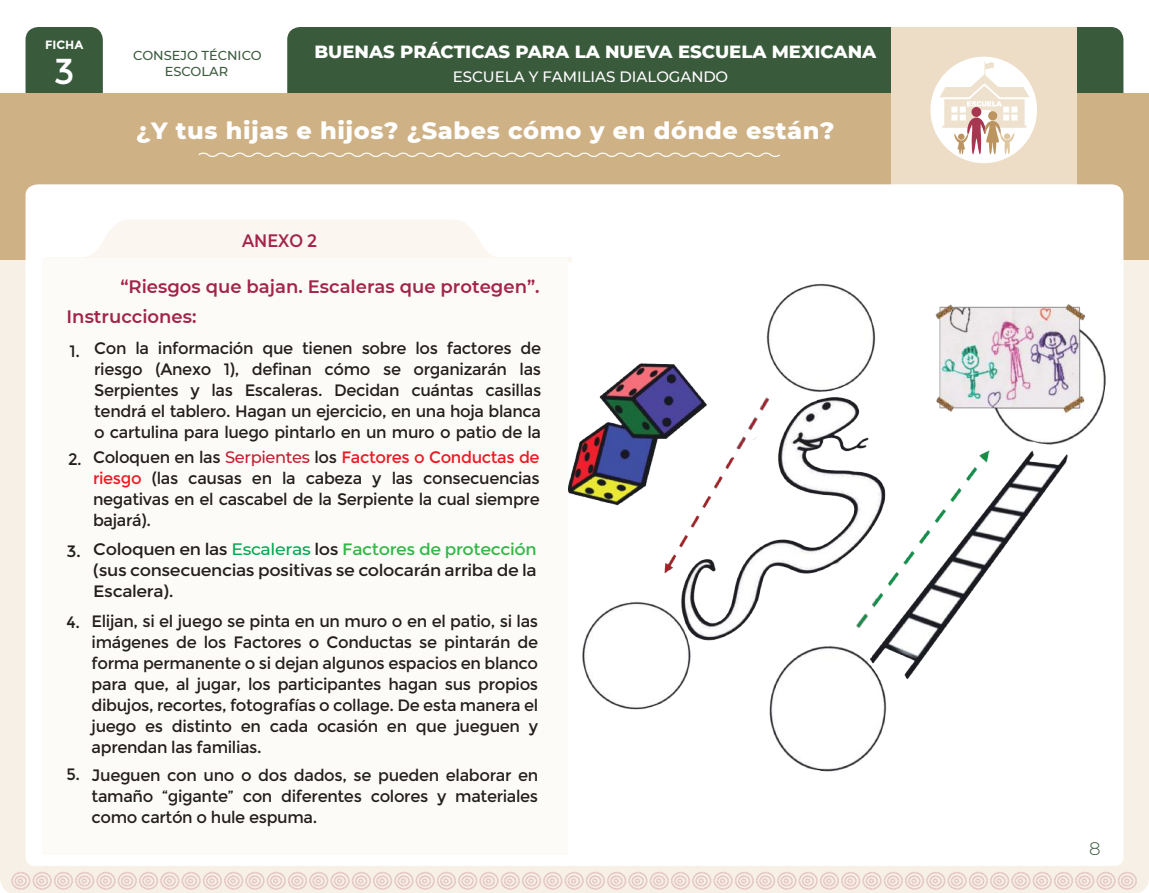
<style>
.page{position:relative;width:1149px;height:893px;background:#fff}
.page>*{position:absolute;margin:0;border:0;box-sizing:border-box;transform-origin:0 0}
.t1{font:36px "Montserrat";color:#fff}
.t2{font:800 24px "Montserrat";letter-spacing:.025em;color:#fff}
.t3{font:300 18.15px "Montserrat";color:#3a5a3c}
.t4{font:600 18px/30.6px "Montserrat";color:#a2244a}
.t5{font:800 18px "Montserrat";color:#fff}
.t6{font:600 18px "Montserrat";color:#a2244a;scale:.9 1}
.t7{font:16.5px/21px "Montserrat";letter-spacing:-.02em;color:#241f1f;text-align:justify}
.t8{font:16.5px/21px "Montserrat";letter-spacing:-.02em;color:#241f1f;text-align:justify;scale:1.05 1}
.t9{font:500 15px "Montserrat";color:#fff}
.t10{font:500 12.9px "Montserrat";color:#3a5a3c}
.t11{font:700 12px "Montserrat";color:#fff}
.s1{font-weight:500;color:#c41d2e}
.s2{color:#ef1923}
.s3{font-weight:500;color:#00a650}
.s4{color:#33b848}
</style>
<div class="page">
<div style="left:0;top:260px;width:1148px;height:633px;background:#f7f0e6"></div>
<div style="left:26px;top:165px;width:1097px;height:701px;background:#fff;border-radius:9px"></div>
<svg style="left:25px;top:27px;width:78px;height:66px"></svg>
<div style="left:26px;top:27px;width:77px;height:85px;background:#3a5a3c;border-radius:13px"></div>
<div style="left:287px;top:27px;width:836px;height:85px;background:#3a5a3c;border-radius:13px"></div>
<div style="left:0;top:93px;width:1148px;height:167px;background:#cfb186"></div>
<div style="left:11px;top:872px;width:19px;height:18px;border:1px solid #a2244a;border-radius:50%"></div>
<div style="left:33px;top:872px;width:19px;height:18px;border:1px solid #a2244a;border-radius:50%"></div>
<div style="left:54px;top:872px;width:19px;height:18px;border:1px solid #a2244a;border-radius:50%"></div>
<div style="left:75px;top:872px;width:19px;height:18px;border:1px solid #a2244a;border-radius:50%"></div>
<div style="left:96px;top:872px;width:19px;height:18px;border:1px solid #a2244a;border-radius:50%"></div>
<div style="left:118px;top:872px;width:19px;height:18px;border:1px solid #a2244a;border-radius:50%"></div>
<div style="left:139px;top:872px;width:19px;height:18px;border:1px solid #a2244a;border-radius:50%"></div>
<div style="left:160px;top:872px;width:19px;height:18px;border:1px solid #a2244a;border-radius:50%"></div>
<div style="left:181px;top:872px;width:20px;height:18px;border:1px solid #a2244a;border-radius:50%"></div>
<div style="left:203px;top:872px;width:19px;height:18px;border:1px solid #a2244a;border-radius:50%"></div>
<div style="left:224px;top:872px;width:19px;height:18px;border:1px solid #a2244a;border-radius:50%"></div>
<div style="left:245px;top:872px;width:19px;height:18px;border:1px solid #a2244a;border-radius:50%"></div>
<div style="left:266px;top:872px;width:20px;height:18px;border:1px solid #a2244a;border-radius:50%"></div>
<div style="left:288px;top:872px;width:19px;height:18px;border:1px solid #a2244a;border-radius:50%"></div>
<div style="left:309px;top:872px;width:19px;height:18px;border:1px solid #a2244a;border-radius:50%"></div>
<div style="left:330px;top:872px;width:19px;height:18px;border:1px solid #a2244a;border-radius:50%"></div>
<div style="left:351px;top:872px;width:20px;height:18px;border:1px solid #a2244a;border-radius:50%"></div>
<div style="left:373px;top:872px;width:19px;height:18px;border:1px solid #a2244a;border-radius:50%"></div>
<div style="left:394px;top:872px;width:19px;height:18px;border:1px solid #a2244a;border-radius:50%"></div>
<div style="left:415px;top:872px;width:19px;height:18px;border:1px solid #a2244a;border-radius:50%"></div>
<div style="left:437px;top:872px;width:19px;height:18px;border:1px solid #a2244a;border-radius:50%"></div>
<div style="left:458px;top:872px;width:19px;height:18px;border:1px solid #a2244a;border-radius:50%"></div>
<div style="left:479px;top:872px;width:19px;height:18px;border:1px solid #a2244a;border-radius:50%"></div>
<div style="left:500px;top:872px;width:19px;height:18px;border:1px solid #a2244a;border-radius:50%"></div>
<div style="left:522px;top:872px;width:19px;height:18px;border:1px solid #a2244a;border-radius:50%"></div>
<div style="left:543px;top:872px;width:19px;height:18px;border:1px solid #a2244a;border-radius:50%"></div>
<div style="left:564px;top:872px;width:19px;height:18px;border:1px solid #a2244a;border-radius:50%"></div>
<div style="left:585px;top:872px;width:19px;height:18px;border:1px solid #a2244a;border-radius:50%"></div>
<div style="left:607px;top:872px;width:19px;height:18px;border:1px solid #a2244a;border-radius:50%"></div>
<div style="left:628px;top:872px;width:19px;height:18px;border:1px solid #a2244a;border-radius:50%"></div>
<div style="left:649px;top:872px;width:19px;height:18px;border:1px solid #a2244a;border-radius:50%"></div>
<div style="left:670px;top:872px;width:19px;height:18px;border:1px solid #a2244a;border-radius:50%"></div>
<div style="left:692px;top:872px;width:19px;height:18px;border:1px solid #a2244a;border-radius:50%"></div>
<div style="left:713px;top:872px;width:19px;height:18px;border:1px solid #a2244a;border-radius:50%"></div>
<div style="left:734px;top:872px;width:19px;height:18px;border:1px solid #a2244a;border-radius:50%"></div>
<div style="left:755px;top:872px;width:20px;height:18px;border:1px solid #a2244a;border-radius:50%"></div>
<div style="left:777px;top:872px;width:19px;height:18px;border:1px solid #a2244a;border-radius:50%"></div>
<div style="left:798px;top:872px;width:19px;height:18px;border:1px solid #a2244a;border-radius:50%"></div>
<div style="left:819px;top:872px;width:19px;height:18px;border:1px solid #a2244a;border-radius:50%"></div>
<div style="left:840px;top:872px;width:20px;height:18px;border:1px solid #a2244a;border-radius:50%"></div>
<div style="left:862px;top:872px;width:19px;height:18px;border:1px solid #a2244a;border-radius:50%"></div>
<div style="left:883px;top:872px;width:19px;height:18px;border:1px solid #a2244a;border-radius:50%"></div>
<div style="left:904px;top:872px;width:19px;height:18px;border:1px solid #a2244a;border-radius:50%"></div>
<div style="left:926px;top:872px;width:19px;height:18px;border:1px solid #a2244a;border-radius:50%"></div>
<div style="left:947px;top:872px;width:19px;height:18px;border:1px solid #a2244a;border-radius:50%"></div>
<div style="left:968px;top:872px;width:19px;height:18px;border:1px solid #a2244a;border-radius:50%"></div>
<div style="left:989px;top:872px;width:19px;height:18px;border:1px solid #a2244a;border-radius:50%"></div>
<div style="left:1011px;top:872px;width:19px;height:18px;border:1px solid #a2244a;border-radius:50%"></div>
<div style="left:1032px;top:872px;width:19px;height:18px;border:1px solid #a2244a;border-radius:50%"></div>
<div style="left:1053px;top:872px;width:19px;height:18px;border:1px solid #a2244a;border-radius:50%"></div>
<div style="left:1074px;top:872px;width:19px;height:18px;border:1px solid #a2244a;border-radius:50%"></div>
<div style="left:1096px;top:872px;width:19px;height:18px;border:1px solid #a2244a;border-radius:50%"></div>
<div style="left:1117px;top:872px;width:19px;height:18px;border:1px solid #a2244a;border-radius:50%"></div>
<svg style="left:11px;top:871px;width:1125px;height:18px;background:#f0e0d9"></svg>
<svg style="left:198px;top:152px;width:582px;height:5px"></svg>
<div style="left:890px;top:27px;width:186px;height:166px;background:#edddc6"></div>
<div style="left:930px;top:57px;width:106px;height:106px;background:#fff;border-radius:50%"></div>
<svg style="left:939px;top:62px;width:90px;height:93px"></svg>
<div style="left:26px;top:184px;width:1097px;height:76px;background:#fff"></div>
<img style="left:568px;top:266px;width:557px;height:517px">
<svg style="left:45px;top:220px;width:527px;height:42px;background:#fcf8f3"></svg>
<div style="left:42px;top:258px;width:525px;height:596px;background:#fdfbf7"></div>
<p class="t11" style="left:45px;top:37px;width:40px">FICHA</p>
<h1 class="t1" style="left:54px;top:51px;width:22px">3</h1>
<p class="t10" style="left:133px;top:47px;width:130px">CONSEJO TÉCNICO</p>
<p class="t5" style="left:314px;top:38px;width:563px">BUENAS PRÁCTICAS PARA LA NUEVA ESCUELA MEXICANA</p>
<p class="t10" style="left:165px;top:62px;width:65px">ESCOLAR</p>
<p class="t9" style="left:452px;top:66px;width:277px">ESCUELA Y FAMILIAS DIALOGANDO</p>
<h2 class="t2" style="left:136px;top:113px;width:699px">¿Y tus hijas e hijos? ¿Sabes cómo y en dónde están?</h2>
<p class="t6" style="left:242px;top:227px;width:84px">ANEXO 2</p>
<p class="t4" style="left:67px;top:270px;width:474px;text-indent:54px">“Riesgos que bajan. Escaleras que protegen”.<br>Instrucciones:</p>
<p class="t7" style="left:94px;top:338px;width:448px;text-indent:-25px">1. Con la información que tienen sobre los factores de riesgo (Anexo 1), definan cómo se organizarán las Serpientes y las Escaleras. Decidan cuántas casillas tendrá el tablero. Hagan un ejercicio, en una hoja blanca o cartulina para luego pintarlo en un muro o patio de la</p>
<p class="t7" style="left:93px;top:447px;width:448px;text-indent:-25px">2. Coloquen en las <span class="s1">Serpientes</span> los <span class="s2">Factores o Conductas de riesgo</span> (las causas en la cabeza y las consecuencias negativas en el cascabel de la Serpiente la cual siempre bajará).</p>
<p class="t8" style="left:93px;top:539px;width:423px;text-indent:-27px">3. Coloquen en las <span class="s3">Escaleras</span> los <span class="s4">Factores de protección </span>(sus consecuencias positivas se colocarán arriba de la Escalera).</p>
<p class="t7" style="left:92px;top:611px;width:448px;text-indent:-25px">4. Elijan, si el juego se pinta en un muro o en el patio, si las imágenes de los Factores o Conductas se pintarán de forma permanente o si dejan algunos espacios en blanco para que, al jugar, los participantes hagan sus propios dibujos, recortes, fotografías o collage. De esta manera el juego es distinto en cada ocasión en que jueguen y aprendan las familias.</p>
<p class="t7" style="left:92px;top:765px;width:448px;text-indent:-25px">5. Jueguen con uno o dos dados, se pueden elaborar en tamaño “gigante” con diferentes colores y materiales como cartón o hule espuma.</p>
<p class="t3" style="left:1088px;top:836px;width:13px">8</p>
</div>
